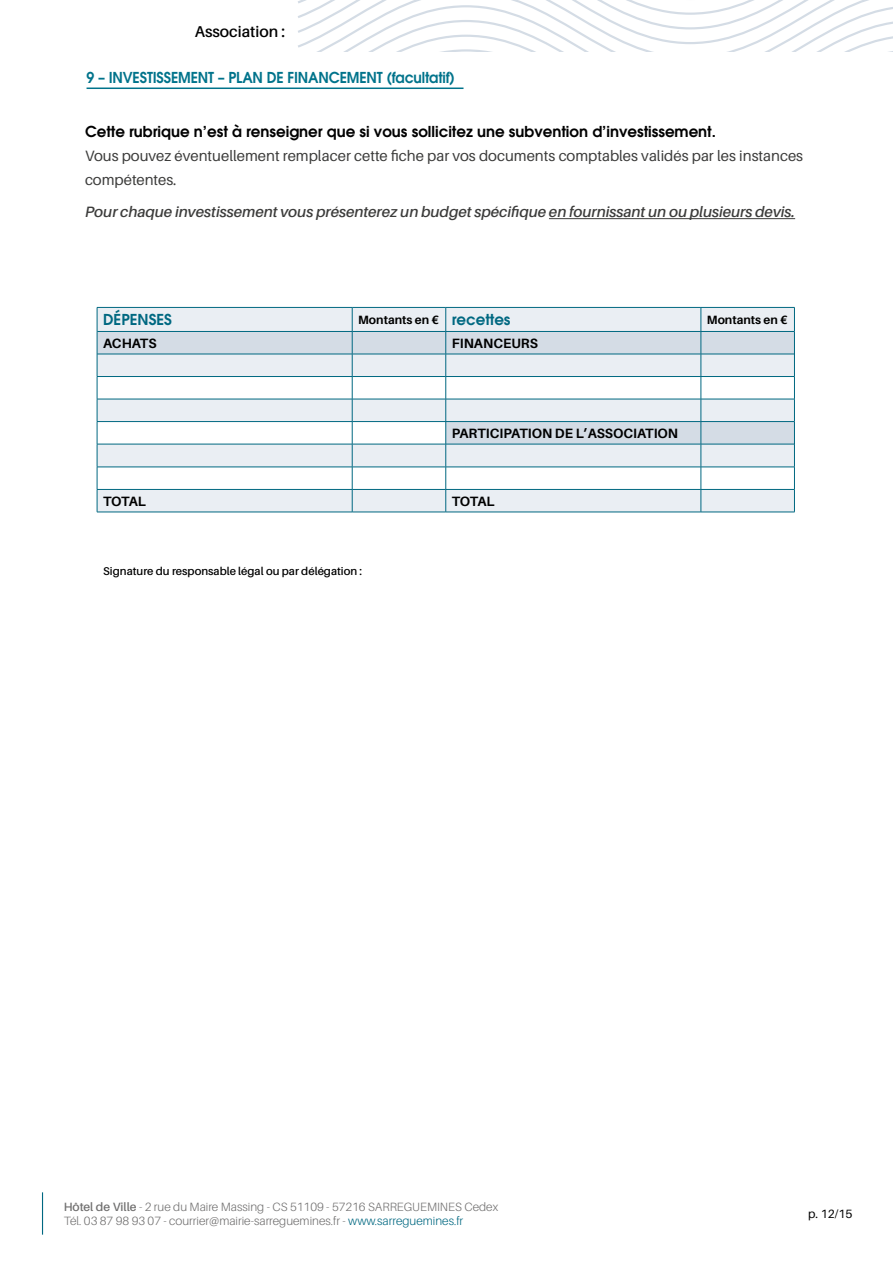
<style>
.page{position:relative;width:893px;height:1263px;background:#fff}
.page>*{position:absolute;margin:0;border:0;box-sizing:border-box;transform-origin:0 0}
.t1{font:600 15.6px "Aileron";color:#000}
.t2{font:15px/24px "Aileron";color:#3c3c3b}
.t3{font:italic 600 15px "Aileron";color:#3c3c3b}
.t4{font:600 15px "Avant Garde";color:#000}
.t5{font:600 15px "Avant Garde";letter-spacing:-.01em;color:#00738b;scale:.94 1}
.t6{font:600 15px "Avant Garde";color:#006881}
.t7{font:700 13.5px "Aileron";color:#000}
.t8{font:300 12px/14.4px "Aileron";color:#706f6f}
.t9{font:700 12px "Aileron";color:#000}
.t10{font:12px "Aileron";color:#000}
.t11{font:600 11.25px "Aileron";color:#000}
.s1{font-family:"Avant Garde";font-weight:600;font-size:15px;color:#006881}
.s2{font-weight:600}
.s3{color:#006881}
</style>
<div class="page">
<svg style="left:298px;top:0;width:595px;height:51px"></svg>
<hr style="left:42px;top:1192px;width:1px;height:42px;background:#006881">
<hr style="left:87px;top:88px;width:376px;height:1px;background:#00738b">
<hr style="left:549px;top:218px;width:246px;height:1px;background:#3c3c3b">
<svg style="left:98px;top:308px;width:696px;height:204px;fill:#eaeef3"></svg>
<svg style="left:98px;top:332px;width:696px;height:112px"></svg>
<hr style="left:97px;top:512px;width:255px;height:1px;background:#006881">
<hr style="left:352px;top:512px;width:94px;height:1px;background:#006881">
<hr style="left:446px;top:512px;width:255px;height:1px;background:#006881">
<hr style="left:701px;top:512px;width:94px;height:1px;background:#006881">
<svg style="left:352px;top:308px;width:1px;height:204px"></svg>
<svg style="left:701px;top:308px;width:1px;height:204px"></svg>
<hr style="left:97px;top:376px;width:255px;height:1px;background:#006881">
<hr style="left:352px;top:376px;width:94px;height:1px;background:#006881">
<hr style="left:446px;top:376px;width:255px;height:1px;background:#006881">
<hr style="left:701px;top:376px;width:94px;height:1px;background:#006881">
<hr style="left:97px;top:399px;width:255px;height:1px;background:#006881">
<hr style="left:352px;top:399px;width:94px;height:1px;background:#006881">
<hr style="left:446px;top:399px;width:255px;height:1px;background:#006881">
<hr style="left:701px;top:399px;width:94px;height:1px;background:#006881">
<hr style="left:97px;top:354px;width:255px;height:1px;background:#006881">
<hr style="left:352px;top:354px;width:94px;height:1px;background:#006881">
<hr style="left:446px;top:354px;width:255px;height:1px;background:#006881">
<hr style="left:701px;top:354px;width:93px;height:1px;background:#006881">
<hr style="left:446px;top:421px;width:255px;height:1px;background:#006881">
<hr style="left:701px;top:421px;width:93px;height:1px;background:#006881">
<hr style="left:446px;top:467px;width:255px;height:1px;background:#006881">
<hr style="left:701px;top:467px;width:94px;height:1px;background:#006881">
<hr style="left:97px;top:421px;width:255px;height:1px;background:#006881">
<hr style="left:352px;top:421px;width:94px;height:1px;background:#006881">
<hr style="left:97px;top:444px;width:255px;height:1px;background:#006881">
<hr style="left:352px;top:444px;width:94px;height:1px;background:#006881">
<hr style="left:97px;top:467px;width:255px;height:1px;background:#006881">
<svg style="left:97px;top:308px;width:1px;height:204px"></svg>
<hr style="left:352px;top:467px;width:94px;height:1px;background:#006881">
<hr style="left:97px;top:489px;width:255px;height:1px;background:#006881">
<hr style="left:352px;top:489px;width:94px;height:1px;background:#006881">
<hr style="left:446px;top:444px;width:255px;height:1px;background:#006881">
<hr style="left:701px;top:444px;width:93px;height:1px;background:#006881">
<svg style="left:445px;top:308px;width:1px;height:204px"></svg>
<hr style="left:446px;top:489px;width:255px;height:1px;background:#006881">
<hr style="left:701px;top:489px;width:94px;height:1px;background:#006881">
<hr style="left:97px;top:307px;width:255px;height:1px;background:#006881">
<hr style="left:352px;top:307px;width:94px;height:1px;background:#006881">
<hr style="left:446px;top:307px;width:255px;height:1px;background:#006881">
<hr style="left:701px;top:307px;width:94px;height:1px;background:#006881">
<svg style="left:794px;top:308px;width:1px;height:204px"></svg>
<hr style="left:97px;top:331px;width:255px;height:1px;background:#006881">
<hr style="left:352px;top:331px;width:94px;height:1px;background:#006881">
<hr style="left:446px;top:331px;width:255px;height:1px;background:#006881">
<hr style="left:701px;top:331px;width:93px;height:1px;background:#006881">
<h1 class="t1" style="left:195px;top:23px;width:92px">Association :</h1>
<p class="t5" style="left:87px;top:68px;width:393px">9 – INVESTISSEMENT – PLAN DE FINANCEMENT (facultatif)</p>
<p class="t4" style="left:85px;top:121px;width:632px">Cette rubrique n’est à renseigner que si vous sollicitez une subvention d’investissement.</p>
<p class="t2" style="left:85px;top:144px;width:720px">Vous pouvez éventuellement remplacer cette fiche par vos documents comptables validés par les instances compétentes.</p>
<p class="t3" style="left:85px;top:204px;width:712px">Pour chaque investissement vous présenterez un budget spécifique en fournissant un ou plusieurs devis.</p>
<p class="t6" style="left:103px;top:310px;width:70px">DÉPENSES</p>
<p class="t9" style="left:358px;top:313px;width:154px">Montants en € <span class="s1">recettes</span></p>
<p class="t9" style="left:707px;top:313px;width:82px">Montants en €</p>
<p class="t7" style="left:103px;top:336px;width:55px">ACHATS</p>
<p class="t7" style="left:452px;top:336px;width:88px">FINANCEURS</p>
<p class="t7" style="left:452px;top:426px;width:228px">PARTICIPATION DE L’ASSOCIATION</p>
<p class="t7" style="left:103px;top:494px;width:44px">TOTAL</p>
<p class="t7" style="left:452px;top:494px;width:44px">TOTAL</p>
<p class="t11" style="left:103px;top:565px;width:260px">Signature du responsable légal ou par délégation :</p>
<p class="t8" style="left:64px;top:1200px;width:436px"><span class="s2">Hôtel de Ville</span> - 2 rue du Maire Massing - CS 51109 - 57216 SARREGUEMINES Cedex<br>Tél. 03 87 98 93 07 - courrier@mairie-sarreguemines.fr - <span class="s3">www.sarreguemines.fr</span></p>
<p class="t10" style="left:808px;top:1207px;width:46px">p. 12/15</p>
</div>
